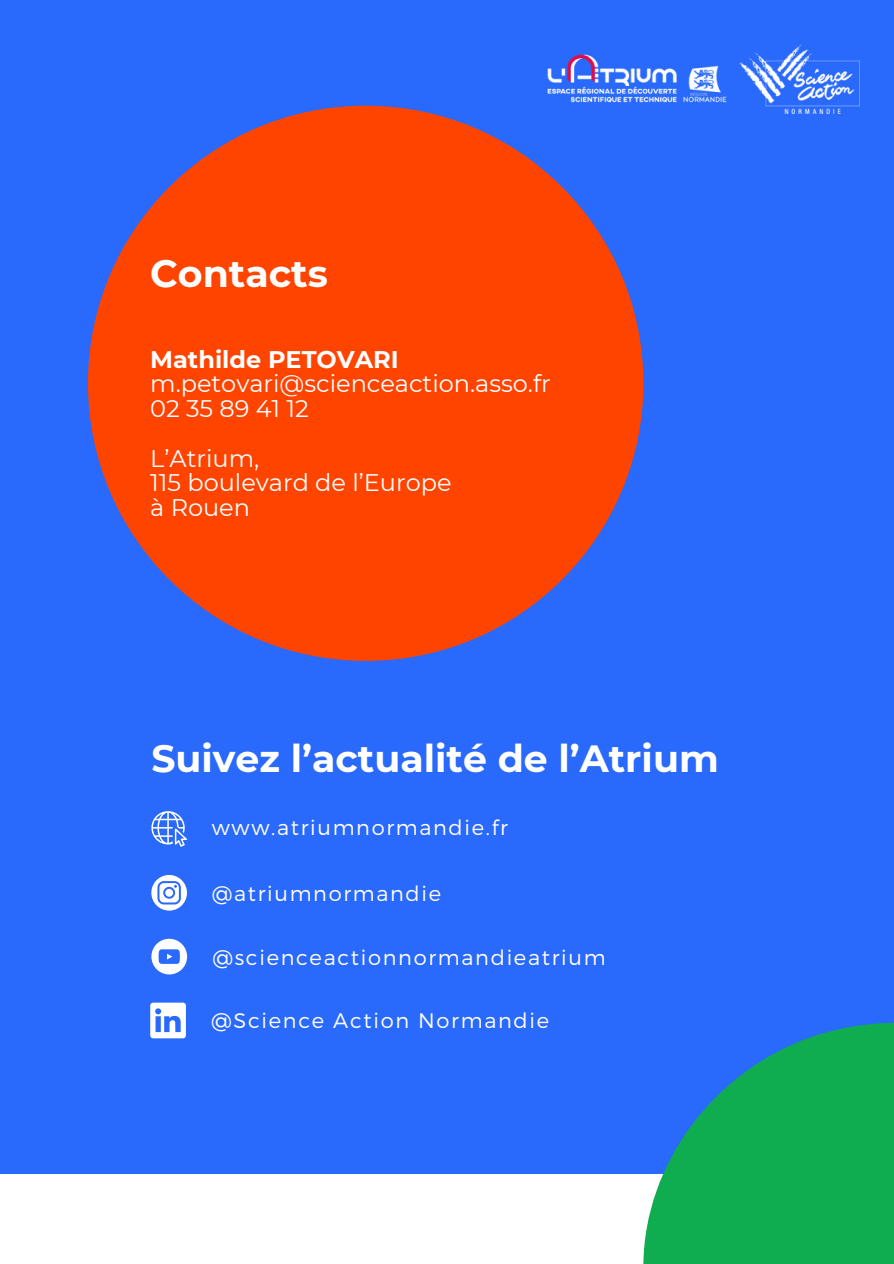
<style>
.page{position:relative;width:894px;height:1264px;background:#fff}
.page>*{position:absolute;margin:0;border:0;box-sizing:border-box;transform-origin:0 0}
.t1{font:700 37.8px "Montserrat";color:#fff}
.t2{font:24px/24.8px "Montserrat";color:#fff}
.t3{font:300 21px "Montserrat";letter-spacing:.08em;color:#fff}
.s1{font-weight:700}
</style>
<div class="page">
<div style="left:0;top:0;width:893px;height:1173px;background:#2969fb"></div>
<div style="left:88px;top:106px;width:555px;height:555px;background:#f40;border-radius:50%"></div>
<svg style="left:151px;top:811px;width:36px;height:35px"></svg>
<svg style="left:151px;top:875px;width:36px;height:35px"></svg>
<svg style="left:150px;top:1002px;width:36px;height:36px"></svg>
<svg style="left:151px;top:938px;width:36px;height:36px"></svg>
<svg style="left:643px;top:1022px;width:250px;height:241px;fill:#10ad50"></svg>
<img style="left:547px;top:54px;width:180px;height:49px">
<img style="left:739px;top:44px;width:120px;height:69px">
<p class="t1" style="left:150px;top:250px;width:179px">Contacts</p>
<p class="t2" style="left:150px;top:347px;width:402px"><span class="s1">Mathilde PETOVARI </span>m.petovari@scienceaction.asso.fr<br>02 35 89 41 12</p>
<h1 class="t2" style="left:150px;top:446px;width:303px">L’Atrium,<br>115 boulevard de l’Europe à Rouen</h1>
<p class="t1" style="left:151px;top:735px;width:568px">Suivez l’actualité de l’Atrium</p>
<h2 class="t3" style="left:212px;top:814px;width:297px">www.atriumnormandie.fr</h2>
<h2 class="t3" style="left:212px;top:879px;width:231px">@atriumnormandie</h2>
<p class="t3" style="left:212px;top:943px;width:394px">@scienceactionnormandieatrium</p>
<h1 class="t3" style="left:211px;top:1007px;width:339px">@Science Action Normandie</h1>
</div>
